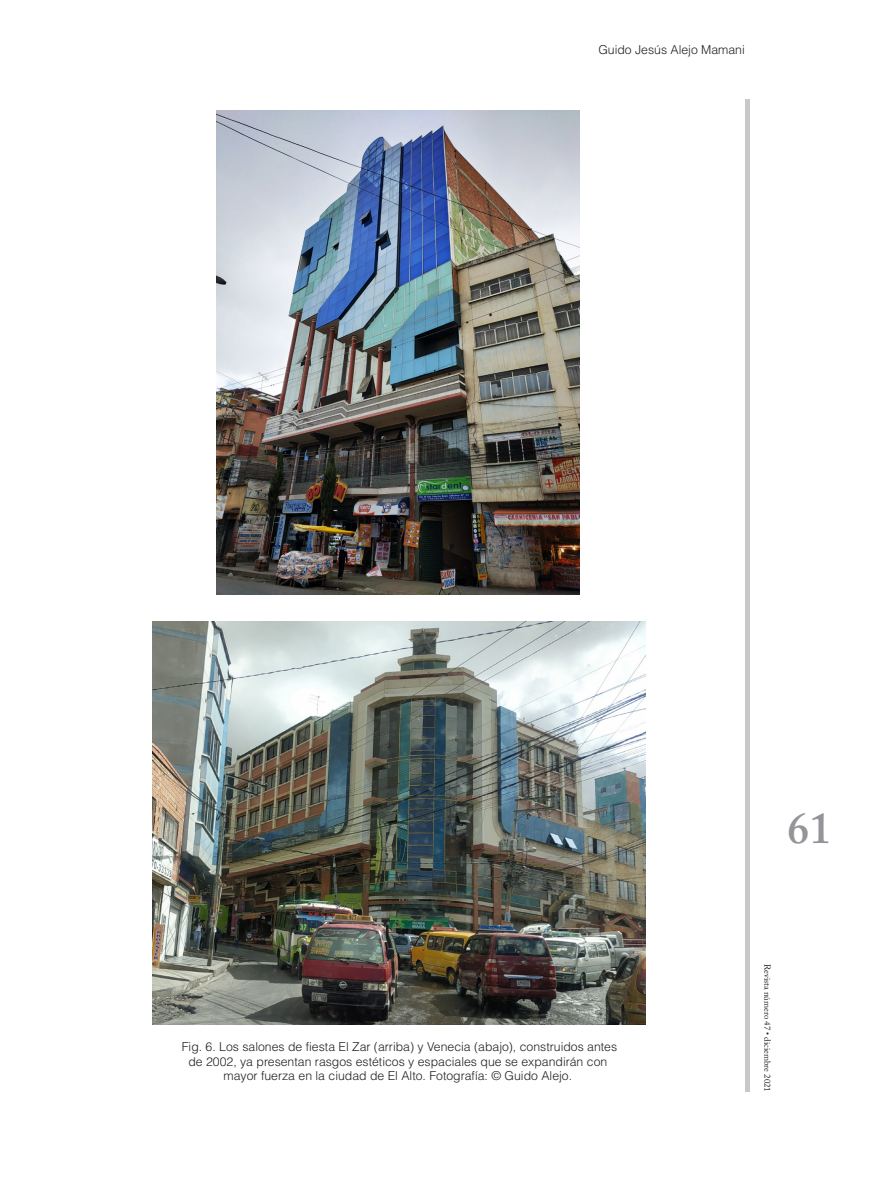
<style>
.page{position:relative;width:869px;height:1191px;background:#fff}
.page>*{position:absolute;margin:0;border:0;box-sizing:border-box;transform-origin:0 0}
.t1{font:600 43.75px "Adobe Caslon Pro";color:#939598}
.Pie_de_foto{font:300 12.25px/14.7px "Helvetica LT Std";color:#231f20;text-align:center}
.t2{font:8.75px "Adobe Caslon Pro";color:#231f20}
</style>
<div class="page">
<div style="left:744px;top:99px;width:5px;height:992px;background:#c7c8ca"></div>
<img style="left:216px;top:110px;width:363px;height:484px">
<img style="left:152px;top:621px;width:493px;height:403px">
<p class="Pie_de_foto" style="left:598px;top:43px;width:148px">Guido Jesús Alejo Mamani</p>
<p class="Pie_de_foto" style="left:182px;top:1039px;width:437px">Fig. 6. Los salones de fiesta El Zar (arriba) y Venecia (abajo), construidos antes de 2002, ya presentan rasgos estéticos y espaciales que se expandirán con mayor fuerza en la ciudad de El Alto. Fotografía: © Guido Alejo.</p>
<h1 class="t1" style="left:787px;top:802px;width:45px">61</h1>
<p class="t2" style="left:772px;top:964px;width:129px;rotate:90deg">Revista número 47 • diciembre 2021</p>
</div>
